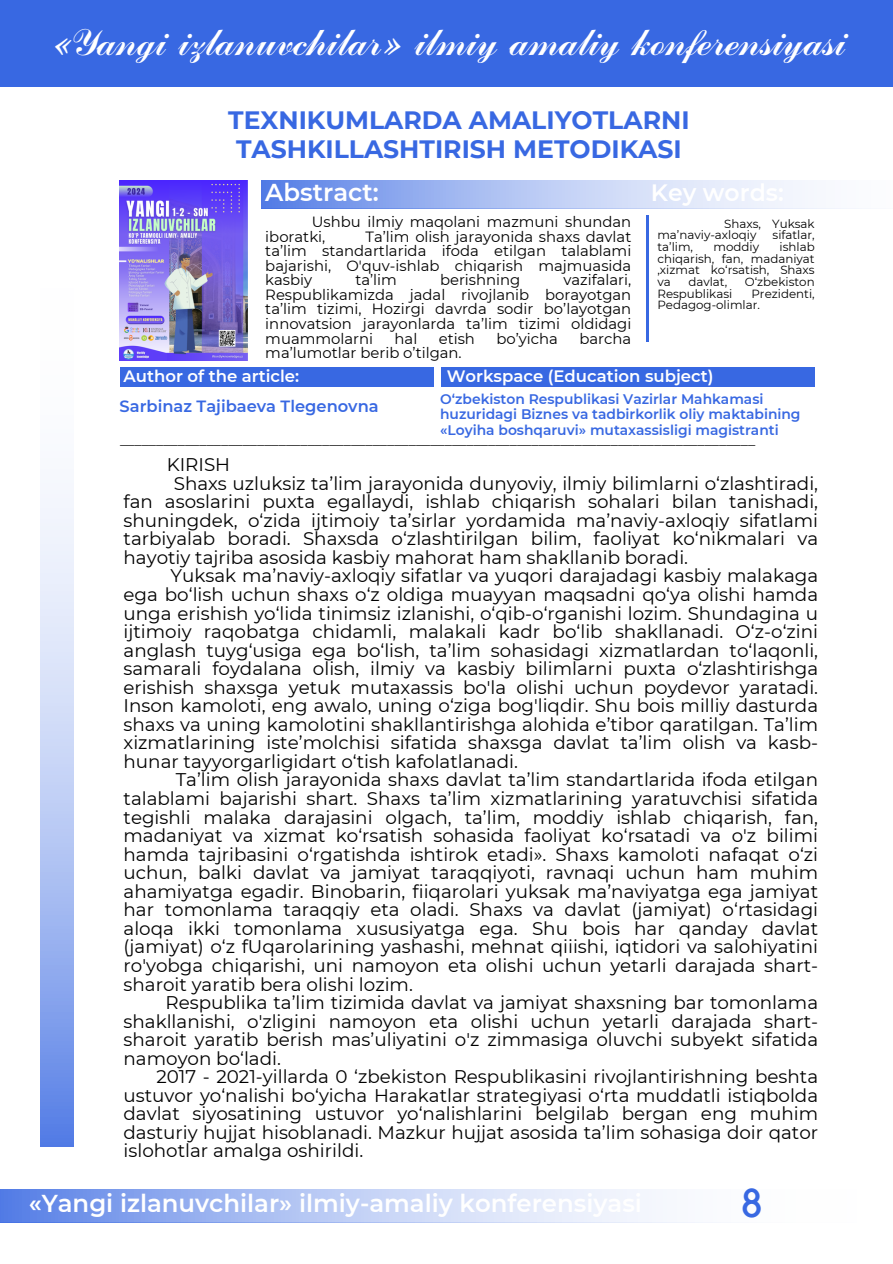
<style>
.page{position:relative;width:893px;height:1264px;background:#fff}
.page>*{position:absolute;margin:0;border:0;box-sizing:border-box;transform-origin:0 0}
.t1{font:40.05px "Kollektif";color:#3868e2}
.t2{font:37.35px "Russkopis Zhirny";color:#fff}
.t3{font:700 25.05px/29.1px "Montserrat";color:#3868e2;text-align:center}
.t4{font:600 24.45px "Montserrat";color:#fff}
.t5{font:600 23.55px "Montserrat";color:#fff}
.t6{font:18.3px "Montserrat";color:#000}
.t7{font:600 16.5px "Montserrat";color:#fff}
.t8{font:600 16.2px "Montserrat";color:#3868e2}
.t9{font:14.85px/14.5px "Montserrat";color:#000;text-align:justify}
.t10{font:14.4px "Montserrat";color:#000}
.t11{font:600 13.8px/15.1px "Montserrat";color:#3868e2}
.t12{font:11.85px/11.7px "Montserrat";color:#000}
</style>
<div class="page">
<svg style="left:0;top:1189px;width:656px;height:33px;background:#b3c5f3"></svg>
<svg style="left:261px;top:180px;width:547px;height:28px;background:#b2c5f3"></svg>
<svg style="left:646px;top:215px;width:2px;height:127px"></svg>
<div style="left:0;top:0;width:892px;height:87px;background:#3868e2"></div>
<svg style="left:40px;top:490px;width:34px;height:656px;background:#b3c5f3"></svg>
<div style="left:120px;top:367px;width:694px;height:20px;background:#3868e2"></div>
<div style="left:434px;top:365px;width:6px;height:97px;background:#fff"></div>
<img style="left:120px;top:180px;width:128px;height:180px">
<p class="t2" style="left:49px;top:25px;width:797px">«Yangi izlanuvchilar» ilmiy amaliy konferensiyasi</p>
<p class="t3" style="left:228px;top:105px;width:463px">TEXNIKUMLARDA AMALIYOTLARNI<br>TASHKILLASHTIRISH METODIKASI</p>
<h3 class="t4" style="left:265px;top:177px;width:115px">Abstract:</h3>
<p class="t5" style="left:650px;top:178px;width:134px">Key words:</p>
<h2 class="t9" style="left:265px;top:214px;width:367px;text-indent:46px">Ushbu ilmiy maqolani mazmuni shundan iboratki,</h2>
<h2 class="t9" style="left:265px;top:229px;width:367px;text-indent:100px">Ta’lim olish jarayonida shaxs davlat ta’lim standartlarida ifoda etilgan talablami bajarishi, O'quv-ishlab chiqarish majmuasida kasbiy</h2>
<h2 class="t9" style="left:265px;top:273px;width:367px;text-indent:298px">vazifalari, Respublikamizda jadal rivojlanib borayotgan ta’lim tizimi, Hozirgi davrda sodir bo’layotgan innovatsion jarayonlarda ta’lim tizimi oldidagi muammolarni</h2>
<h2 class="t9" style="left:355px;top:273px;width:43px">ta’lim</h2>
<h2 class="t9" style="left:440px;top:273px;width:82px">berishning</h2>
<h2 class="t9" style="left:394px;top:331px;width:24px">hal</h2>
<h2 class="t9" style="left:439px;top:331px;width:38px">etish</h2>
<h2 class="t9" style="left:496px;top:331px;width:63px">bo’yicha</h2>
<h2 class="t9" style="left:579px;top:331px;width:53px">barcha</h2>
<h2 class="t9" style="left:265px;top:345px;width:198px">ma’lumotlar berib o’tilgan.</h2>
<h5 class="t12" style="left:657px;top:217px;width:159px;text-indent:67px">Shaxs, Yuksak ma’naviy-axloqiy</h5>
<h5 class="t12" style="left:772px;top:229px;width:44px">sifatlar,</h5>
<h5 class="t12" style="left:657px;top:241px;width:37px">ta’lim,</h5>
<h5 class="t12" style="left:713px;top:241px;width:47px">moddiy</h5>
<h5 class="t12" style="left:657px;top:241px;width:159px;text-align:justify;text-indent:122px">ishlab chiqarish, fan, madaniyat ,xizmat ko‘rsatish, Shaxs va</h5>
<h5 class="t12" style="left:688px;top:276px;width:40px">davlat,</h5>
<h5 class="t12" style="left:744px;top:276px;width:71px">O‘zbekiston</h5>
<h5 class="t12" style="left:657px;top:287px;width:76px">Respublikasi</h5>
<h5 class="t12" style="left:657px;top:287px;width:159px;text-indent:94px">Prezidenti,<br>Pedagog-olimlar.</h5>
<p class="t7" style="left:123px;top:366px;width:177px">Author of the article:</p>
<h4 class="t8" style="left:120px;top:396px;width:260px">Sarbinaz Tajibaeva Tlegenovna</h4>
<h4 class="t7" style="left:446px;top:366px;width:268px">Workspace (Education subject)</h4>
<h6 class="t11" style="left:440px;top:392px;width:362px">O‘zbekiston Respublikasi Vazirlar Mahkamasi huzuridagi Biznes va tadbirkorlik oliy maktabining</h6>
<p class="t11" style="left:440px;top:422px;width:340px">«Loyiha boshqaruvi» mutaxassisligi magistranti</p>
<p class="t10" style="left:120px;top:431px;width:636px">________________________________________________________________________________________</p>
<p class="t6" style="left:167px;top:453px;width:65px">KIRISH</p>
<p class="t6" style="left:174px;top:472px;width:646px">Shaxs uzluksiz ta’lim jarayonida dunyoviy, ilmiy bilimlarni o‘zlashtiradi,</p>
<p class="t6" style="left:123px;top:490px;width:696px">fan asoslarini puxta egallaydi, ishlab chiqarish sohalari bilan tanishadi,</p>
<p class="t6" style="left:123px;top:509px;width:696px">shuningdek, o‘zida ijtimoiy ta’sirlar yordamida ma’naviy-axloqiy sifatlami</p>
<p class="t6" style="left:123px;top:527px;width:696px">tarbiyalab boradi. Shaxsda o‘zlashtirilgan bilim, faoliyat ko‘nikmalari va</p>
<p class="t6" style="left:123px;top:546px;width:566px">hayotiy tajriba asosida kasbiy mahorat ham shakllanib boradi.</p>
<p class="t6" style="left:170px;top:564px;width:649px">Yuksak ma’naviy-axloqiy sifatlar va yuqori darajadagi kasbiy malakaga</p>
<p class="t6" style="left:123px;top:583px;width:696px">ega bo‘lish uchun shaxs o‘z oldiga muayyan maqsadni qo‘ya olishi hamda</p>
<p class="t6" style="left:123px;top:602px;width:696px">unga erishish yo‘lida tinimsiz izlanishi, o‘qib-o‘rganishi lozim. Shundagina u</p>
<p class="t6" style="left:123px;top:620px;width:696px">ijtimoiy raqobatga chidamli, malakali kadr bo‘lib shakllanadi. O‘z-o‘zini</p>
<p class="t6" style="left:123px;top:639px;width:696px">anglash tuyg‘usiga ega bo‘lish, ta’lim sohasidagi xizmatlardan to‘laqonli,</p>
<p class="t6" style="left:123px;top:657px;width:696px">samarali foydalana olish, ilmiy va kasbiy bilimlarni puxta o‘zlashtirishga</p>
<p class="t6" style="left:123px;top:676px;width:696px">erishish shaxsga yetuk mutaxassis bo'la olishi uchun poydevor yaratadi.</p>
<p class="t6" style="left:123px;top:694px;width:696px">Inson kamoloti, eng awalo, uning o‘ziga bog'liqdir. Shu bois milliy dasturda</p>
<p class="t6" style="left:123px;top:713px;width:696px">shaxs va uning kamolotini shakllantirishga alohida e’tibor qaratilgan. Ta’lim</p>
<p class="t6" style="left:123px;top:731px;width:696px">xizmatlarining iste’molchisi sifatida shaxsga davlat ta’lim olish va kasb-</p>
<p class="t6" style="left:123px;top:750px;width:396px">hunar tayyorgarligidart o‘tish kafolatlanadi.</p>
<p class="t6" style="left:176px;top:768px;width:644px">Ta’lim olish jarayonida shaxs davlat ta’lim standartlarida ifoda etilgan</p>
<p class="t6" style="left:123px;top:787px;width:696px">talablami bajarishi shart. Shaxs ta’lim xizmatlarining yaratuvchisi sifatida</p>
<p class="t6" style="left:123px;top:805px;width:696px">tegishli malaka darajasini olgach, ta’lim, moddiy ishlab chiqarish, fan,</p>
<p class="t6" style="left:123px;top:824px;width:696px">madaniyat va xizmat ko‘rsatish sohasida faoliyat ko‘rsatadi va o'z bilimi</p>
<p class="t6" style="left:123px;top:843px;width:696px">hamda tajribasini o‘rgatishda ishtirok etadi». Shaxs kamoloti nafaqat o‘zi</p>
<p class="t6" style="left:123px;top:861px;width:696px">uchun, balki davlat va jamiyat taraqqiyoti, ravnaqi uchun ham muhim</p>
<p class="t6" style="left:123px;top:880px;width:696px">ahamiyatga egadir. Binobarin, fiiqarolari yuksak ma’naviyatga ega jamiyat</p>
<p class="t6" style="left:123px;top:898px;width:696px">har tomonlama taraqqiy eta oladi. Shaxs va davlat (jamiyat) o‘rtasidagi</p>
<p class="t6" style="left:123px;top:917px;width:696px">aloqa ikki tomonlama xususiyatga ega. Shu bois har qanday davlat</p>
<p class="t6" style="left:123px;top:935px;width:696px">(jamiyat) o‘z fUqarolarining yashashi, mehnat qiiishi, iqtidori va salohiyatini</p>
<p class="t6" style="left:123px;top:954px;width:696px">ro'yobga chiqarishi, uni namoyon eta olishi uchun yetarli darajada shart-</p>
<p class="t6" style="left:123px;top:972px;width:291px">sharoit yaratib bera olishi lozim.</p>
<p class="t6" style="left:165px;top:991px;width:654px">Respublika ta’lim tizimida davlat va jamiyat shaxsning bar tomonlama</p>
<p class="t6" style="left:123px;top:1009px;width:696px">shakllanishi, o'zligini namoyon eta olishi uchun yetarli darajada shart-</p>
<p class="t6" style="left:123px;top:1028px;width:696px">sharoit yaratib berish mas’uliyatini o'z zimmasiga oluvchi subyekt sifatida</p>
<p class="t6" style="left:123px;top:1047px;width:159px">namoyon bo‘ladi.</p>
<p class="t6" style="left:156px;top:1065px;width:663px">2017 - 2021-yillarda 0 ‘zbekiston Respublikasini rivojlantirishning beshta</p>
<p class="t6" style="left:123px;top:1084px;width:696px">ustuvor yo‘nalishi bo‘yicha Harakatlar strategiyasi o‘rta muddatli istiqbolda</p>
<p class="t6" style="left:123px;top:1102px;width:696px">davlat siyosatining ustuvor yo‘nalishlarini belgilab bergan eng muhim</p>
<p class="t6" style="left:123px;top:1121px;width:696px">dasturiy hujjat hisoblanadi. Mazkur hujjat asosida ta’lim sohasiga doir qator</p>
<p class="t6" style="left:123px;top:1139px;width:241px">islohotlar amalga oshirildi.</p>
<h3 class="t4" style="left:29px;top:1188px;width:614px">«Yangi izlanuvchilar» ilmiy-amaliy konferensiyasi</h3>
<p class="t1" style="left:741px;top:1184px;width:22px">8</p>
</div>
